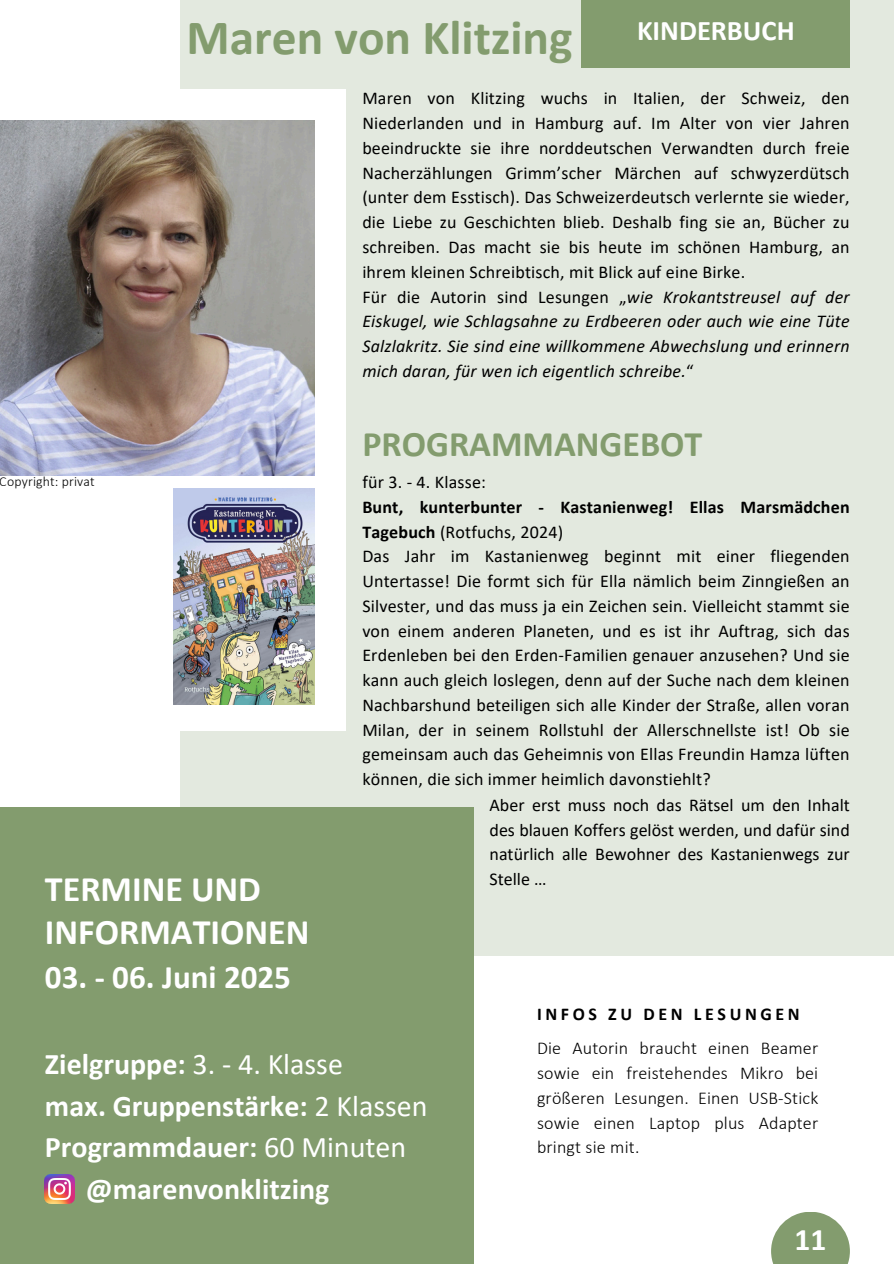
<style>
.page{position:relative;width:894px;height:1264px;background:#fff}
.page>*{position:absolute;margin:0;border:0;box-sizing:border-box;transform-origin:0 0}
.t1{font:700 49.5px "Calibri";color:#839c6e}
.t2{font:700 36px/42.8px "Calibri";color:#fff}
.t3{font:700 36px "Calibri";color:#839c6e}
.t4{font:700 33px "Calibri";color:#fff}
.t5{font:700 31.5px "Calibri";color:#fff}
.t6{font:700 30px "Calibri";color:#fff}
.t7{font:700 28.5px "Calibri";color:#fff}
.t8{font:18px/24.8px "Calibri";letter-spacing:.01em;color:#000;text-align:justify}
.t9{font:italic 18px/24.8px "Calibri";letter-spacing:.01em;color:#000;text-align:justify}
.t10{font:300 18px/24.8px "Calibri";letter-spacing:.01em;color:#000;text-align:justify}
.t11{font:700 18px/24.8px "Calibri";letter-spacing:.01em;color:#000}
.t12{font:700 18px "Calibri";letter-spacing:.2em;color:#000}
.t13{font:300 13.8px "Calibri";letter-spacing:.01em;color:#000}
.s1{font-style:normal}
.s2{font-weight:400}
</style>
<div class="page">
<div style="left:180px;top:0;width:713px;height:955px;background:#e3e9df"></div>
<div style="left:173px;top:91px;width:172px;height:639px;background:#fff"></div>
<div style="left:0;top:807px;width:474px;height:456px;background:#839c6e"></div>
<div style="left:581px;top:0;width:268px;height:68px;background:#839c6e"></div>
<svg style="left:771px;top:1212px;width:78px;height:51px;background:#96ab85"></svg>
<img style="left:45px;top:1174px;width:29px;height:29px">
<img style="left:174px;top:488px;width:140px;height:216px">
<img style="left:0;top:120px;width:315px;height:356px">
<h2 class="t1" style="left:186px;top:17px;width:387px">Maren von Klitzing</h2>
<h3 class="t7" style="left:637px;top:19px;width:159px">KINDERBUCH</h3>
<p class="t8" style="left:362px;top:87px;width:488px">Maren von Klitzing wuchs in Italien, der Schweiz, den Niederlanden und in Hamburg auf. Im Alter von vier Jahren beeindruckte sie ihre norddeutschen Verwandten durch freie Nacherzählungen Grimm’scher Märchen auf schwyzerdütsch (unter dem Esstisch). Das Schweizerdeutsch verlernte sie wieder, die Liebe zu Geschichten blieb. Deshalb fing sie an, Bücher zu schreiben. Das macht sie bis heute im schönen Hamburg, an ihrem kleinen Schreibtisch, mit Blick auf eine Birke.</p>
<h2 class="t9" style="left:362px;top:285px;width:488px"><span class="s1">Für die Autorin sind Lesungen „</span>wie Krokantstreusel auf der Eiskugel, wie Schlagsahne zu Erdbeeren oder auch wie eine Tüte Salzlakritz. Sie sind eine willkommene Abwechslung und erinnern mich daran, für wen ich eigentlich schreibe.<span class="s1">“</span></h2>
<p class="t13" style="left:0;top:475px;width:96px">Copyright: privat</p>
<p class="t2" style="left:45px;top:870px;width:266px">TERMINE UND<br>INFORMATIONEN</p>
<p class="t4" style="left:45px;top:963px;width:247px">03. - 06. Juni 2025</p>
<p class="t3" style="left:362px;top:429px;width:341px">PROGRAMMANGEBOT</p>
<h1 class="t8" style="left:362px;top:471px;width:125px">für 3. - 4. Klasse:</h1>
<p class="t11" style="left:362px;top:496px;width:488px">Bunt, kunterbunter - Kastanienweg! Ellas Marsmädchen<br>Tagebuch <span class="s2">(Rotfuchs, 2024)</span></p>
<p class="t8" style="left:362px;top:545px;width:488px">Das Jahr im Kastanienweg beginnt mit einer fliegenden Untertasse! Die formt sich für Ella nämlich beim Zinngießen an Silvester, und das muss ja ein Zeichen sein. Vielleicht stammt sie von einem anderen Planeten, und es ist ihr Auftrag, sich das Erdenleben bei den Erden-Familien genauer anzusehen? Und sie kann auch gleich loslegen, denn auf der Suche nach dem kleinen Nachbarshund beteiligen sich alle Kinder der Straße, allen voran Milan, der in seinem Rollstuhl der Allerschnellste ist! Ob sie gemeinsam auch das Geheimnis von Ellas Freundin Hamza lüften können, die sich immer heimlich davonstiehlt?</p>
<p class="t8" style="left:489px;top:794px;width:362px">Aber erst muss noch das Rätsel um den Inhalt des blauen Koffers gelöst werden, und dafür sind natürlich alle Bewohner des Kastanienwegs zur Stelle …</p>
<h4 class="t6" style="left:45px;top:1051px;width:299px">Zielgruppe: <span class="s2">3. - 4. Klasse</span></h4>
<h4 class="t6" style="left:45px;top:1093px;width:384px">max. Gruppenstärke: <span class="s2">2 Klassen</span></h4>
<h4 class="t6" style="left:45px;top:1134px;width:362px">Programmdauer: <span class="s2">60 Minuten</span></h4>
<h4 class="t6" style="left:86px;top:1176px;width:245px">@marenvonklitzing</h4>
<p class="t12" style="left:537px;top:1006px;width:264px">INFOS ZU DEN LESUNGEN</p>
<p class="t10" style="left:537px;top:1037px;width:283px">Die Autorin braucht einen Beamer sowie ein freistehendes Mikro bei größeren Lesungen. Einen USB-Stick sowie einen Laptop plus Adapter bringt sie mit.</p>
<h5 class="t5" style="left:794px;top:1226px;width:33px">11</h5>
</div>
